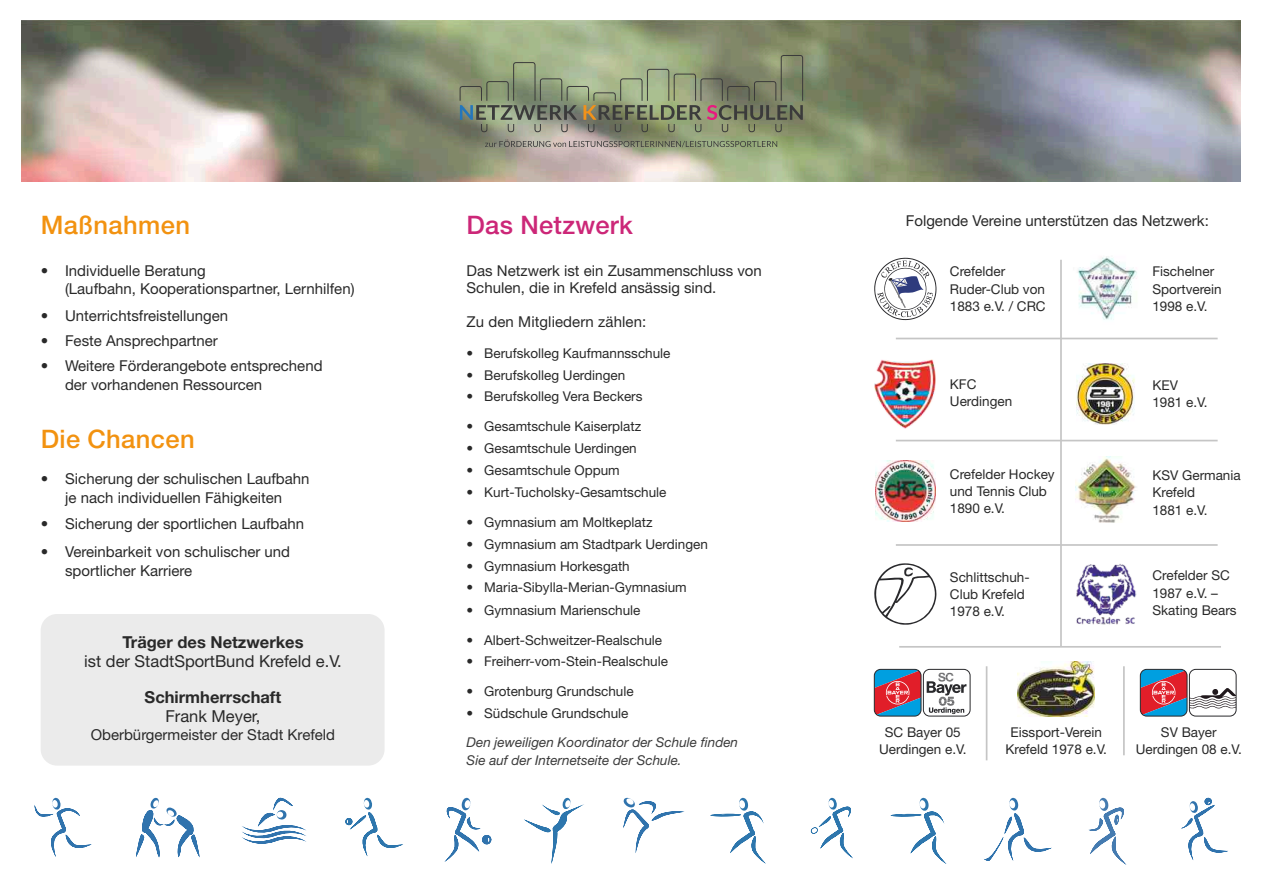
<style>
.page{position:relative;width:1263px;height:893px;background:#fff}
.page>*{position:absolute;margin:0;border:0;box-sizing:border-box;transform-origin:0 0}
.t1{font:500 25.5px "Helvetica Neue LT Std";letter-spacing:.015em;color:#f29210}
.t2{font:500 25.5px "Helvetica Neue LT Std";letter-spacing:.01em;color:#cc2778}
.t3{font:16.5px "Helvetica Neue LT Std";color:#292929}
.t4{font:700 16.5px "Helvetica Neue LT Std";color:#292929}
.t5{font:15px/18.8px "Helvetica Neue LT Std";color:#292929}
.t6{font:13.5px/17.2px "Helvetica Neue LT Std";color:#292929}
.t7{font:italic 13.5px/18px "Helvetica Neue LT Std";color:#3b3b3b}
</style>
<div class="page">
<img style="left:22px;top:21px;width:1219px;height:160px">
<svg style="left:1181px;top:798px;width:47px;height:62px"></svg>
<svg style="left:242px;top:797px;width:64px;height:47px"></svg>
<svg style="left:444px;top:798px;width:48px;height:64px"></svg>
<svg style="left:811px;top:798px;width:42px;height:60px"></svg>
<svg style="left:623px;top:798px;width:61px;height:55px"></svg>
<svg style="left:984px;top:798px;width:68px;height:63px"></svg>
<svg style="left:136px;top:798px;width:64px;height:59px"></svg>
<svg style="left:35px;top:798px;width:57px;height:59px"></svg>
<svg style="left:345px;top:798px;width:58px;height:59px"></svg>
<svg style="left:524px;top:798px;width:60px;height:66px"></svg>
<svg style="left:1088px;top:798px;width:39px;height:67px"></svg>
<svg style="left:890px;top:798px;width:56px;height:66px"></svg>
<svg style="left:710px;top:798px;width:56px;height:66px"></svg>
<svg style="left:485px;top:140px;width:292px;height:7px;background:#898b78"></svg>
<svg style="left:460px;top:55px;width:343px;height:77px;background:#879172"></svg>
<div style="left:41px;top:614px;width:344px;height:152px;background:#ebebeb;border-radius:16px"></div>
<img style="left:1018px;top:662px;width:76px;height:55px">
<svg style="left:1140px;top:669px;width:96px;height:47px"></svg>
<div style="left:923px;top:669px;width:47px;height:47px;border:1px solid #29292c;border-radius:6px"></div>
<svg style="left:927px;top:673px;width:39px;height:41px"></svg>
<svg style="left:874px;top:669px;width:47px;height:47px;background:#875f7c"></svg>
<img style="left:1078px;top:256px;width:59px;height:64px">
<img style="left:1075px;top:456px;width:61px;height:67px">
<img style="left:1076px;top:564px;width:61px;height:61px">
<img style="left:1076px;top:363px;width:59px;height:62px">
<svg style="left:874px;top:563px;width:63px;height:62px"></svg>
<svg style="left:874px;top:258px;width:62px;height:62px"></svg>
<img style="left:875px;top:461px;width:60px;height:60px">
<img style="left:875px;top:359px;width:61px;height:69px">
<hr style="left:1060px;top:260px;width:2px;height:387px;background:#c5c5c5">
<hr style="left:896px;top:338px;width:321px;height:1px;background:#c5c5c5">
<hr style="left:896px;top:440px;width:321px;height:1px;background:#c5c5c5">
<hr style="left:896px;top:544px;width:321px;height:2px;background:#c5c5c5">
<hr style="left:899px;top:646px;width:322px;height:2px;background:#c5c5c5">
<hr style="left:986px;top:666px;width:1px;height:94px;background:#c5c5c5">
<hr style="left:1123px;top:666px;width:2px;height:89px;background:#c5c5c5">
<h1 class="t1" style="left:41px;top:215px;width:151px">Maßnahmen</h1>
<p class="t5" style="left:65px;top:263px;width:291px;text-indent:-24px">• Individuelle Beratung<br>(Laufbahn, Kooperationspartner, Lernhilfen)</p>
<p class="t5" style="left:41px;top:308px;width:189px">• Unterrichtsfreistellungen</p>
<p class="t5" style="left:41px;top:333px;width:179px">• Feste Ansprechpartner</p>
<p class="t5" style="left:65px;top:359px;width:259px;text-indent:-24px">• Weitere Förderangebote entsprechend der vorhandenen Ressourcen</p>
<h1 class="t1" style="left:41px;top:430px;width:156px">Die Chancen</h1>
<p class="t5" style="left:41px;top:471px;width:9px">•</p>
<p class="t5" style="left:41px;top:517px;width:9px">•</p>
<p class="t5" style="left:41px;top:544px;width:9px">•</p>
<p class="t5" style="left:65px;top:472px;width:246px">Sicherung der schulischen Laufbahn je nach individuellen Fähigkeiten</p>
<p class="t5" style="left:65px;top:512px;width:241px;line-height:27.9px">Sicherung der sportlichen Laufbahn<br>Vereinbarkeit von schulischer und</p>
<p class="t5" style="left:65px;top:563px;width:129px">sportlicher Karriere</p>
<p class="t4" style="left:122px;top:636px;width:183px">Träger des Netzwerkes</p>
<p class="t3" style="left:84px;top:656px;width:259px">ist der StadtSportBund Krefeld e.V.</p>
<p class="t4" style="left:145px;top:691px;width:138px">Schirmherrschaft</p>
<p class="t3" style="left:165px;top:711px;width:97px">Frank Meyer,</p>
<p class="t5" style="left:91px;top:728px;width:246px">Oberbürgermeister der Stadt Krefeld</p>
<h1 class="t2" style="left:467px;top:215px;width:168px">Das Netzwerk</h1>
<p class="t5" style="left:467px;top:264px;width:297px;line-height:17.5px">Das Netzwerk ist ein Zusammenschluss von<br>Schulen, die in Krefeld ansässig sind.</p>
<p class="t5" style="left:467px;top:315px;width:181px">Zu den Mitgliedern zählen:</p>
<p class="t6" style="left:467px;top:346px;width:205px">• Berufskolleg Kaufmannsschule</p>
<p class="t6" style="left:467px;top:368px;width:160px">• Berufskolleg Uerdingen</p>
<p class="t6" style="left:467px;top:390px;width:177px">• Berufskolleg Vera Beckers</p>
<p class="t6" style="left:467px;top:420px;width:176px">• Gesamtschule Kaiserplatz</p>
<p class="t6" style="left:467px;top:442px;width:172px">• Gesamtschule Uerdingen</p>
<p class="t6" style="left:467px;top:464px;width:155px">• Gesamtschule Oppum</p>
<p class="t6" style="left:467px;top:486px;width:201px">• Kurt-Tucholsky-Gesamtschule</p>
<p class="t6" style="left:467px;top:515px;width:187px">• Gymnasium am Moltkeplatz</p>
<p class="t6" style="left:467px;top:537px;width:243px">• Gymnasium am Stadtpark Uerdingen</p>
<p class="t6" style="left:467px;top:559px;width:165px">• Gymnasium Horkesgath</p>
<p class="t6" style="left:467px;top:581px;width:222px">• Maria-Sibylla-Merian-Gymnasium</p>
<p class="t6" style="left:467px;top:633px;width:197px">• Albert-Schweitzer-Realschule</p>
<p class="t6" style="left:467px;top:655px;width:203px">• Freiherr-vom-Stein-Realschule</p>
<p class="t6" style="left:467px;top:603px;width:175px">• Gymnasium Marienschule</p>
<p class="t6" style="left:467px;top:684px;width:169px">• Grotenburg Grundschule</p>
<p class="t6" style="left:467px;top:706px;width:163px">• Südschule Grundschule</p>
<p class="t7" style="left:467px;top:735px;width:273px">Den jeweiligen Koordinator der Schule finden<br>Sie auf der Internetseite der Schule.</p>
<p class="t5" style="left:906px;top:213px;width:305px">Folgende Vereine unterstützen das Netzwerk:</p>
<p class="t6" style="left:950px;top:265px;width:97px">Crefelder<br>Ruder-Club von<br>1883 e.V. / CRC</p>
<p class="t6" style="left:1152px;top:265px;width:71px">Fischelner<br>Sportverein<br>1998 e.V.</p>
<p class="t6" style="left:950px;top:377px;width:64px">KFC<br>Uerdingen</p>
<p class="t6" style="left:950px;top:467px;width:106px">Crefelder Hockey und Tennis Club<br>1890 e.V.</p>
<p class="t6" style="left:950px;top:570px;width:81px">Schlittschuh-<br>Club Krefeld<br>1978 e.V.</p>
<p class="t6" style="left:1152px;top:379px;width:57px">KEV<br>1981 e.V.</p>
<p class="t6" style="left:1152px;top:469px;width:90px">KSV Germania<br>Krefeld<br>1881 e.V.</p>
<p class="t6" style="left:1152px;top:569px;width:86px">Crefelder SC<br>1987 e.V. –<br>Skating Bears</p>
<p class="t6" style="left:879px;top:726px;width:89px;text-align:center">SC Bayer 05<br>Uerdingen e.V.</p>
<p class="t6" style="left:1005px;top:725px;width:103px;text-align:center">Eissport-Verein<br>Krefeld 1978 e.V.</p>
<p class="t6" style="left:1136px;top:726px;width:108px;text-align:center">SV Bayer<br>Uerdingen 08 e.V.</p>
</div>
